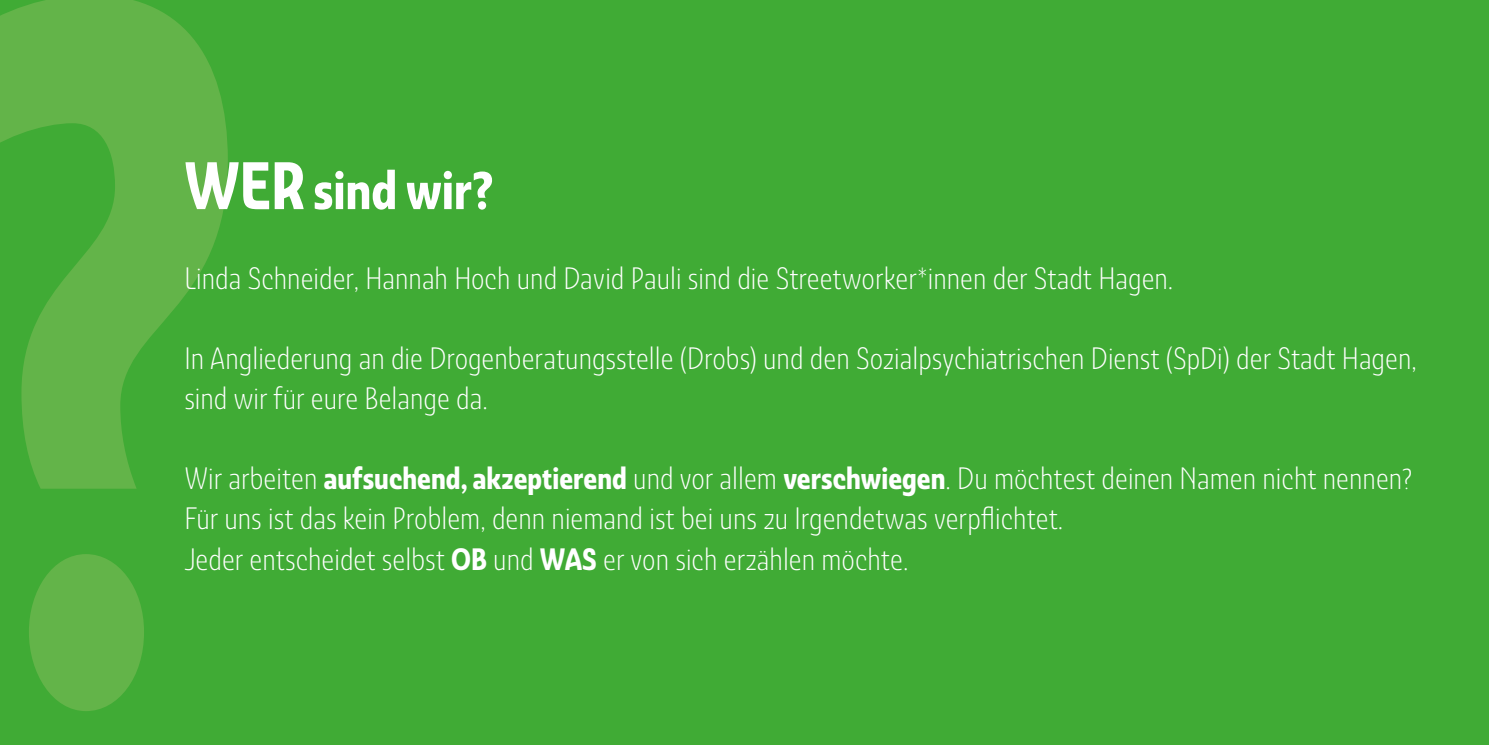
<style>
.page{position:relative;width:1489px;height:745px;background:#fff}
.page>*{position:absolute;margin:0;border:0;box-sizing:border-box;transform-origin:0 0}
.t1{font:987px "Ashemore Con Bol";color:#63b449;scale:.75 1}
.t2{font:52.5px "Ashemore Con Bol";color:#fff}
.t3{font:30px/40px "Ashemore Con Lig";color:#fff}
.s1{font-size:65px}
.s2{font-family:"Ashemore Con Bol"}
</style>
<div class="page">
<div style="left:0;top:0;width:1488px;height:744px;background:#40ab35"></div>
<h1 class="t1" style="left:-54px;top:-255px;width:403px">?</h1>
<h2 class="t2" style="left:184px;top:158px;width:310px"><span class="s1">WER</span>sind wir?</h2>
<p class="t3" style="left:184px;top:258px;width:990px">Linda Schneider, Hannah Hoch und David Pauli sind die Streetworker*innen der Stadt Hagen.</p>
<p class="t3" style="left:184px;top:338px;width:1233px">In Angliederung an die Drogenberatungsstelle (Drobs) und den Sozialpsychiatrischen Dienst (SpDi) der Stadt Hagen, sind wir für eure Belange da.</p>
<p class="t3" style="left:184px;top:458px;width:1229px">Wir arbeiten <span class="s2">aufsuchend, akzeptierend</span> und vor allem <span class="s2">verschwiegen</span>. Du möchtest deinen Namen nicht nennen?<br>Für uns ist das kein Problem, denn niemand ist bei uns zu Irgendetwas verpflichtet.<br>Jeder entscheidet selbst <span class="s2">OB</span> und <span class="s2">WAS</span> er von sich erzählen möchte.</p>
</div>
